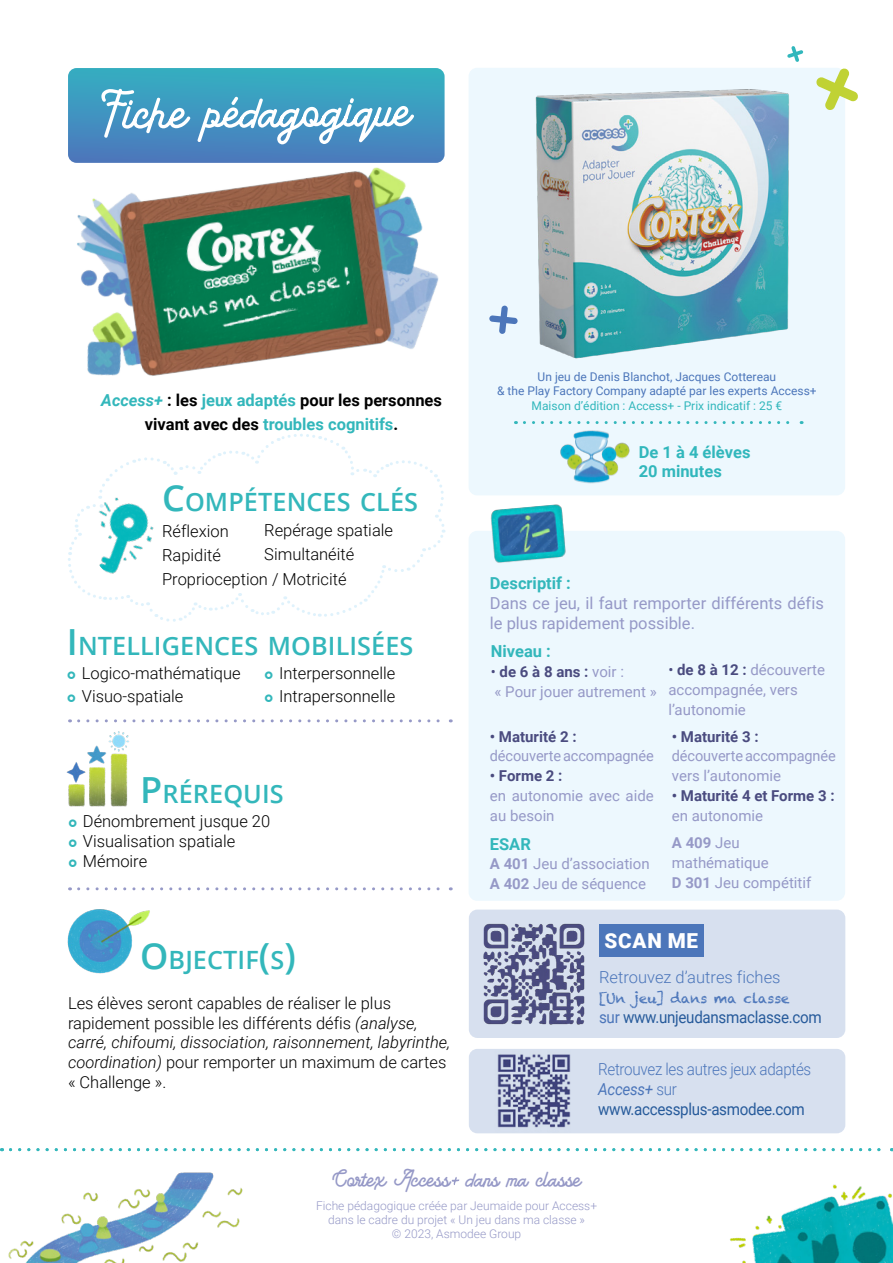
<style>
.page{position:relative;width:893px;height:1263px;background:#fff}
.page>*{position:absolute;margin:0;border:0;box-sizing:border-box;transform-origin:0 0}
.t1{font:600 25.2px "Open Sans";letter-spacing:.005em;color:#33b7bb}
.t2{font:24px "American Lemon";color:#9699c7}
.t3{font:900 20.7px "Roboto";letter-spacing:.035em;color:#fff}
.t4{font:300 16.5px/19.8px "Roboto";color:#000}
.t5{font:700 16.5px/24px "Roboto";color:#000;text-align:center}
.t6{font:300 16.5px/19.8px "Roboto";letter-spacing:-.02em;color:#4c76ba;scale:.92 1}
.t7{font:16.5px/19.8px "Roboto";color:#9699c7}
.t8{font:16.5px "Roboto";letter-spacing:-.02em;color:#275b9b;scale:.92 1}
.t9{font:300 16.5px "Roboto";color:#4c76ba}
.t10{font:700 16.5px "Roboto";color:#33b7bb}
.t11{font:700 16.5px/19.8px "Roboto";color:#31b7bc}
.t12{font:15px/19.8px "Roboto";color:#9699c7}
.t13{font:700 15px "Roboto";color:#4a4b7f}
.t14{font:13.5px "Chalkduster";color:#4c76ba}
.t15{font:300 12px/14.4px "Roboto";color:#9699c7;text-align:center}
.t16{font:12px/14.4px "Roboto";color:#4c76ba;text-align:center}
.t17{font:12px "Roboto";color:#31b7bc}
.s1{font-style:italic;color:#33b7bb}
.s2{color:#33b7bb}
.s3{font-size:36px}
.s4{font-style:italic}
.s5{color:#4a4b7f}
.s6{font-weight:700;color:#4a4b7f}
.s7{font-weight:700}
.s8{color:#4c76ba}
.s9{font-weight:400;font-style:italic}
.s10{font-weight:400;color:#275b9b}
</style>
<div class="page">
<img style="left:8px;top:1172px;width:235px;height:91px">
<img style="left:730px;top:1184px;width:163px;height:79px">
<svg style="left:452px;top:1177px;width:7px;height:8px"></svg>
<svg style="left:10px;top:1148px;width:882px;height:3px"></svg>
<img style="left:66px;top:731px;width:63px;height:76px">
<svg style="left:79px;top:887px;width:372px;height:3px"></svg>
<svg style="left:79px;top:719px;width:372px;height:3px"></svg>
<svg style="left:78px;top:434px;width:368px;height:188px"></svg>
<img style="left:77px;top:167px;width:362px;height:209px">
<img style="left:68px;top:484px;width:107px;height:100px">
<svg style="left:68px;top:68px;width:377px;height:95px"></svg>
<img style="left:67px;top:909px;width:83px;height:65px">
<div style="left:469px;top:68px;width:376px;height:427px;background:#edf8fe;border-radius:9px"></div>
<img style="left:535px;top:89px;width:255px;height:270px">
<img style="left:560px;top:430px;width:70px;height:54px">
<svg style="left:524px;top:421px;width:278px;height:3px"></svg>
<svg style="left:816px;top:68px;width:42px;height:42px"></svg>
<svg style="left:787px;top:46px;width:16px;height:16px"></svg>
<svg style="left:489px;top:305px;width:29px;height:29px"></svg>
<div style="left:469px;top:909px;width:376px;height:129px;background:#d7e0ef;border-radius:9px"></div>
<img style="left:483px;top:923px;width:102px;height:102px">
<div style="left:599px;top:924px;width:104px;height:33px;background:#4c76ba"></div>
<div style="left:469px;top:1049px;width:376px;height:84px;background:#d7e0ef;border-radius:9px"></div>
<img style="left:491px;top:1054px;width:86px;height:80px">
<div style="left:469px;top:531px;width:376px;height:370px;background:#edf8fe;border-radius:9px"></div>
<img style="left:491px;top:504px;width:75px;height:59px">
<p class="t5" style="left:101px;top:387px;width:342px"><span class="s1">Access+</span> : les <span class="s2">jeux adaptés</span> pour les personnes vivant avec des <span class="s2">troubles cognitifs</span>.</p>
<h1 class="t1" style="left:162px;top:484px;width:257px"><span class="s3">C</span>OMPÉTENCES CLÉS</h1>
<p class="t4" style="left:162px;top:519px;width:186px;line-height:24px">Réflexion<br>Rapidité<br>Proprioception / Motricité</p>
<p class="t4" style="left:264px;top:518px;width:130px;line-height:24px">Repérage spatiale<br>Simultanéité</p>
<h1 class="t1" style="left:67px;top:629px;width:348px"><span class="s3">I</span> NTELLIGENCES MOBILISÉES</h1>
<p class="t4" style="left:82px;top:661px;width:160px;line-height:22.5px">Logico-mathématique<br>Visuo-spatiale</p>
<p class="t4" style="left:279px;top:661px;width:118px;line-height:22.5px">Interpersonnelle<br>Intrapersonnelle</p>
<h1 class="t1" style="left:140px;top:777px;width:145px"><span class="s3">P</span>RÉREQUIS</h1>
<p class="t4" style="left:83px;top:811px;width:189px">Dénombrement jusque 20<br>Visualisation spatiale<br>Mémoire</p>
<h1 class="t1" style="left:140px;top:942px;width:157px"><span class="s3">O</span> BJECTIF<span class="s3">(</span>S<span class="s3">)</span></h1>
<p class="t4" style="left:68px;top:992px;width:384px">Les élèves seront capables de réaliser le plus rapidement possible les différents défis <span class="s4">(analyse, carré, chifoumi, dissociation, raisonnement, labyrinthe, coordination)</span> pour remporter un maximum de cartes « Challenge ».</p>
<p class="t16" style="left:497px;top:369px;width:321px">Un jeu de Denis Blanchot, Jacques Cottereau<br>&amp; the Play Factory Company adapté par les experts Access+</p>
<p class="t17" style="left:532px;top:397px;width:252px">Maison d’édition : Access+ - Prix indicatif : 25 €</p>
<p class="t11" style="left:639px;top:441px;width:113px">De 1 à 4 élèves<br>20 minutes</p>
<p class="t10" style="left:490px;top:572px;width:83px">Descriptif :</p>
<p class="t7" style="left:490px;top:593px;width:336px">Dans ce jeu, il faut remporter différents défis le plus rapidement possible.</p>
<p class="t10" style="left:491px;top:639px;width:62px">Niveau :</p>
<p class="t12" style="left:491px;top:661px;width:167px"><span class="s5">•</span> <span class="s6">de 6 à 8 ans :</span> voir :<br>« Pour jouer autrement »</p>
<p class="t13" style="left:490px;top:726px;width:88px">• Maturité 2 :</p>
<p class="t12" style="left:490px;top:745px;width:165px">découverte accompagnée</p>
<p class="t13" style="left:490px;top:765px;width:74px">• Forme 2 :</p>
<p class="t12" style="left:490px;top:785px;width:165px">en autonomie avec aide au besoin</p>
<p class="t12" style="left:668px;top:659px;width:158px"><span class="s5">•</span> <span class="s6">de 8 à 12 :</span> découverte accompagnée, vers l’autonomie</p>
<p class="t13" style="left:672px;top:726px;width:88px">• Maturité 3 :</p>
<p class="t12" style="left:672px;top:745px;width:165px">découverte accompagnée vers l’autonomie</p>
<p class="t13" style="left:672px;top:785px;width:164px">• Maturité 4 et Forme 3 :</p>
<p class="t12" style="left:672px;top:805px;width:93px">en autonomie</p>
<p class="t10" style="left:490px;top:832px;width:43px">ESAR</p>
<p class="t12" style="left:490px;top:854px;width:161px"><span class="s7">A 401</span> Jeu d’association<br><span class="s7">A 402</span> Jeu de séquence</p>
<p class="t12" style="left:672px;top:832px;width:141px"><span class="s7">A 409</span> Jeu mathématique<br><span class="s7">D 301</span> Jeu compétitif</p>
<p class="t3" style="left:605px;top:926px;width:95px">SCAN ME</p>
<p class="t9" style="left:599px;top:965px;width:183px">Retrouvez d’autres fiches</p>
<p class="t14" style="left:599px;top:991px;width:192px">[Un jeu] dans ma classe</p>
<p class="t8" style="left:599px;top:1006px;width:244px"><span class="s8">sur</span> www.unjeudansmaclasse.com</p>
<p class="t6" style="left:598px;top:1059px;width:233px">Retrouvez les autres jeux adaptés<br><span class="s9">Access+</span> sur <span class="s10">www.accessplus-asmodee.com</span></p>
<h2 class="t2" style="left:333px;top:1163px;width:250px">Cortex Access dans ma classe</h2>
<p class="t15" style="left:316px;top:1198px;width:283px">Fiche pédagogique créée par Jeumaide pour Access+ dans le cadre du projet « Un jeu dans ma classe »<br>© 2023, Asmodee Group</p>
</div>
